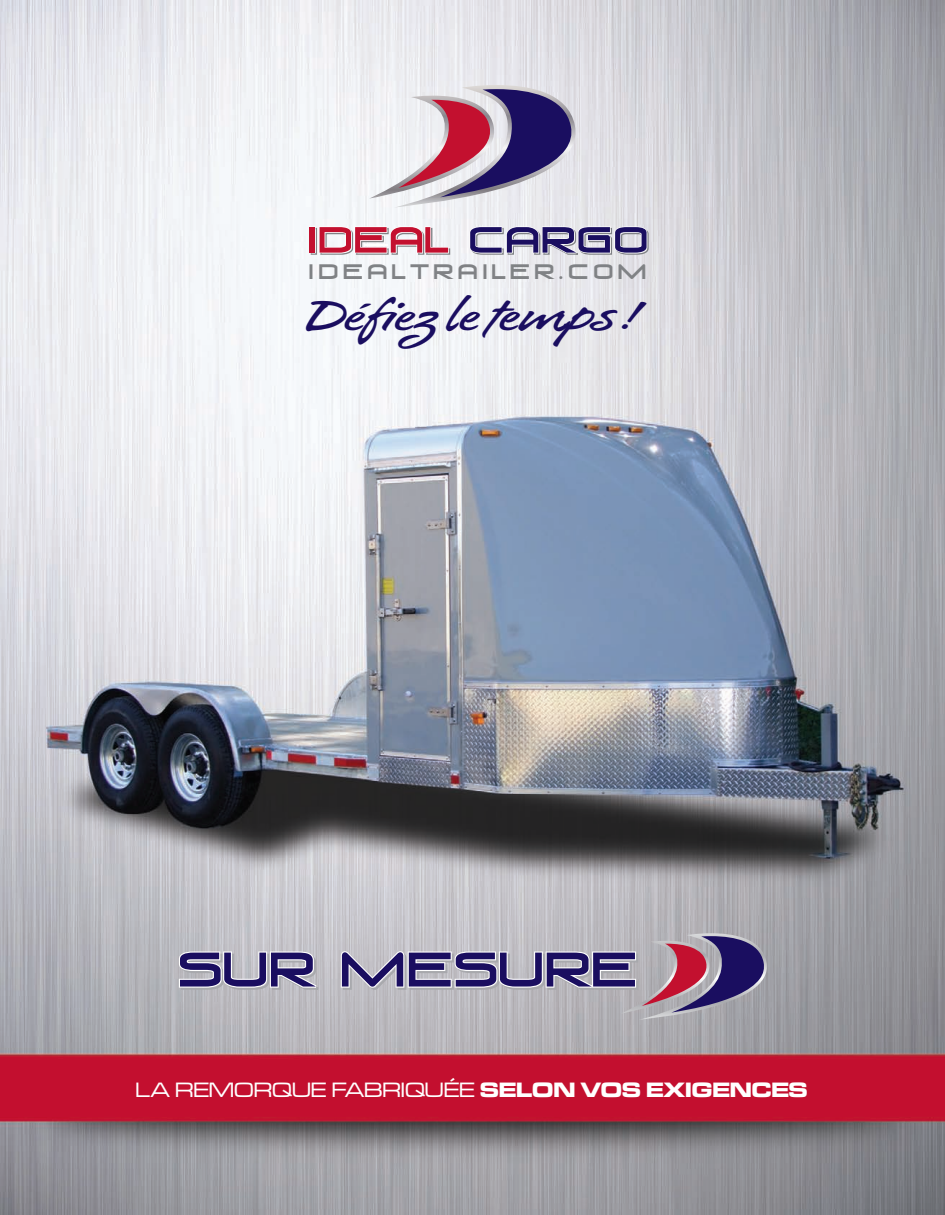
<style>
.page{position:relative;width:945px;height:1215px;background:#fff}
.page>*{position:absolute;margin:0;border:0;box-sizing:border-box;transform-origin:0 0}
.t1{font:43.5px "Pronto";color:#1a0e60}
.t2{font:21.6px "Microgramma D Medi Exte";color:#fff}
.t3{font:19.95px "Venus Rising";letter-spacing:.2em;color:#808285}
.s1{font-family:"Microgramma D Bold Exte"}
</style>
<div class="page">
<img style="left:0;top:0;width:945px;height:1215px">
<svg style="left:369px;top:85px;width:219px;height:123px"></svg>
<div style="left:311px;top:228px;width:6px;height:27px;border:1px solid #808285"></div>
<div style="left:309px;top:226px;width:7px;height:27px;border:1px solid #fff"></div>
<svg style="left:469px;top:226px;width:180px;height:30px;background:#8985a9"></svg>
<div style="left:310px;top:227px;width:5px;height:26px;background:#c3102f"></div>
<svg style="left:318px;top:226px;width:133px;height:29px"></svg>
<hr style="left:364px;top:244px;width:24px;height:2px;background:#fff">
<svg style="left:178px;top:950px;width:149px;height:42px;background:#8783a4"></svg>
<svg style="left:340px;top:933px;width:435px;height:87px;background:#9b91a6"></svg>
<p class="t3" style="left:308px;top:262px;width:340px">IDEALTRAILER.COM</p>
<h1 class="t1" style="left:306px;top:289px;width:331px">Défiez le temps !</h1>
<p class="t2" style="left:135px;top:1076px;width:673px">LA REMORQUE FABRIQUÉE <span class="s1">SELON VOS EXIGENCES</span></p>
</div>
